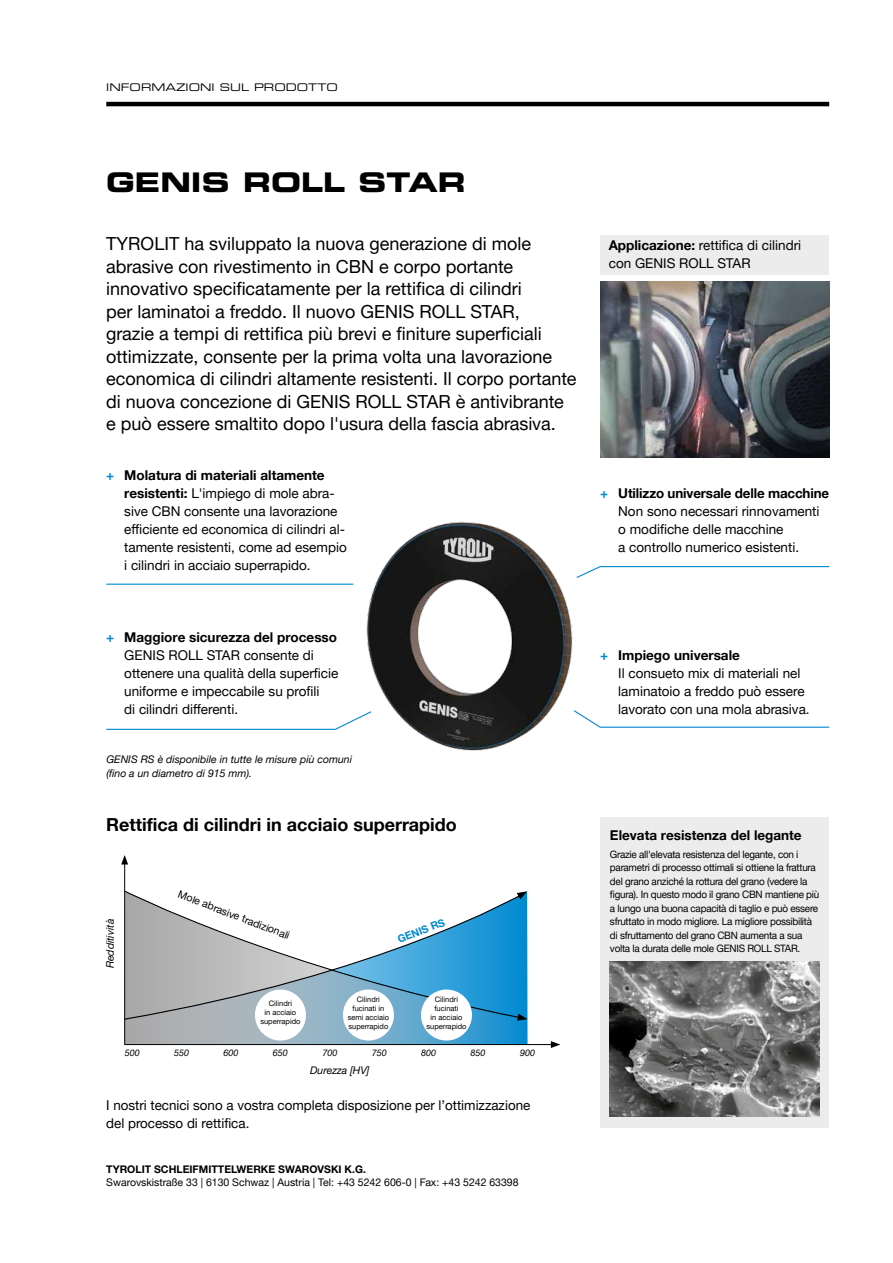
<style>
.page{position:relative;width:893px;height:1263px;background:#fff}
.page>*{position:absolute;margin:0;border:0;box-sizing:border-box;transform-origin:0 0}
.t1{font:27px "Eurostile LT Std Bold Ex 2";color:#000}
.t2{font:18px/22.5px "Helvetica Neue LTW1 G";color:#000}
.t3{font:700 18px "Helvetica Neue LTW1 G";color:#000}
.t4{font:13.5px/18px "Helvetica Neue LTW1 G";color:#000}
.t5{font:700 13.5px "Helvetica Neue LTW1 G";color:#000}
.t6{font:10.5px "Helvetica Neue LTW1 G";color:#000}
.t7{font:italic 10.5px/13.5px "Helvetica Neue LTW1 G";color:#000}
.t8{font:700 10.5px "Helvetica Neue LTW1 G";color:#000}
.t9{font:10.5px "Eurostile LT Std Ex 2";color:#000}
.t10{font:700 10.5px "Helvetica Neue LTW1 G";color:#008ad2}
.t11{font:10.2px/13.5px "Helvetica Neue LTW1 G";letter-spacing:-.025em;color:#000}
.t12{font:italic 9px "Helvetica Neue LTW1 G";color:#000}
.t13{font:7.5px/9px "Helvetica Neue LTW1 G";color:#000;text-align:center}
.s1{font-weight:700;color:#008ad2}
.s2{font-weight:700}
</style>
<div class="page">
<hr style="left:106px;top:102px;width:723px;height:4px;background:#000">
<svg style="left:125px;top:891px;width:403px;height:153px"></svg>
<div style="left:600px;top:817px;width:229px;height:311px;background:#ececec"></div>
<img style="left:366px;top:521px;width:207px;height:230px">
<img style="left:600px;top:281px;width:229px;height:176px">
<hr style="left:106px;top:584px;width:247px;height:1px;background:#008ad2">
<svg style="left:106px;top:710px;width:266px;height:20px"></svg>
<svg style="left:572px;top:709px;width:258px;height:19px"></svg>
<img style="left:610px;top:962px;width:209px;height:155px">
<hr style="left:124px;top:862px;width:1px;height:182px;background:#000">
<svg style="left:121px;top:855px;width:7px;height:9px"></svg>
<hr style="left:124px;top:1044px;width:429px;height:1px;background:#000">
<svg style="left:551px;top:1041px;width:9px;height:7px"></svg>
<svg style="left:124px;top:890px;width:393px;height:4px"></svg>
<svg style="left:517px;top:1013px;width:11px;height:8px"></svg>
<svg style="left:576px;top:566px;width:254px;height:12px"></svg>
<svg style="left:124px;top:894px;width:398px;height:126px"></svg>
<svg style="left:517px;top:891px;width:10px;height:8px"></svg>
<div style="left:343px;top:989px;width:51px;height:51px;background:#fff;border-radius:50%"></div>
<div style="left:421px;top:989px;width:51px;height:51px;background:#fff;border-radius:50%"></div>
<div style="left:255px;top:989px;width:51px;height:51px;background:#fff;border-radius:50%"></div>
<div style="left:600px;top:235px;width:229px;height:40px;background:#ececec"></div>
<p class="t9" style="left:106px;top:80px;width:233px">INFORMAZIONI SUL PRODOTTO</p>
<h1 class="t1" style="left:106px;top:163px;width:361px">GENIS ROLL STAR</h1>
<p class="t2" style="left:106px;top:233px;width:472px">TYROLIT ha sviluppato la nuova generazione di mole abrasive con rivestimento in CBN e corpo portante innovativo specificatamente per la rettifica di cilindri<br>per laminatoi a freddo. Il nuovo GENIS ROLL STAR,<br>grazie a tempi di rettifica più brevi e finiture superficiali ottimizzate, consente per la prima volta una lavorazione economica di cilindri altamente resistenti. Il corpo portante di nuova concezione di GENIS ROLL STAR è antivibrante e può essere smaltito dopo l'usura della fascia abrasiva.</p>
<p class="t4" style="left:124px;top:466px;width:224px;text-indent:-18px"><span class="s1">+</span> <span class="s2">Molatura di materiali altamente resistenti:</span> L'impiego di mole abra&shy;sive CBN consente una lavorazione efficiente ed economica di cilindri al&shy;tamente resistenti, come ad esempio i cilindri in acciaio superrapido.</p>
<p class="t4" style="left:124px;top:628px;width:216px;text-indent:-18px"><span class="s1">+</span> <span class="s2">Maggiore sicurezza del processo<br></span>GENIS ROLL STAR consente di ottenere una qualità della superficie uniforme e impeccabile su profili<br>di cilindri differenti.</p>
<p class="t7" style="left:106px;top:753px;width:247px">GENIS RS è disponibile in tutte le misure più comuni (fino a un diametro di 915 mm).</p>
<h2 class="t3" style="left:106px;top:813px;width:352px">Rettifica di cilindri in acciaio superrapido</h2>
<p class="t7" style="left:103px;top:968px;width:51px;rotate:-90deg">Redditività</p>
<p class="t6" style="left:181px;top:887px;width:120px;rotate:21deg">Mole abrasive tradizionali</p>
<p class="t10" style="left:396px;top:934px;width:51px;rotate:-22deg">GENIS RS</p>
<p class="t13" style="left:260px;top:999px;width:42px">Cilindri<br>in acciaio superrapido</p>
<p class="t13" style="left:348px;top:994px;width:43px">Cilindri fucinati in semi acciaio superrapido</p>
<p class="t13" style="left:426px;top:994px;width:42px">Cilindri fucinati<br>in acciaio superrapido</p>
<p class="t12" style="left:125px;top:1047px;width:17px">500</p>
<p class="t12" style="left:174px;top:1047px;width:17px">550</p>
<p class="t12" style="left:224px;top:1047px;width:17px">600</p>
<p class="t12" style="left:273px;top:1047px;width:17px">650</p>
<p class="t12" style="left:322px;top:1047px;width:17px">700</p>
<p class="t12" style="left:372px;top:1047px;width:17px">750</p>
<p class="t12" style="left:421px;top:1047px;width:17px">800</p>
<p class="t12" style="left:471px;top:1047px;width:17px">850</p>
<p class="t12" style="left:520px;top:1047px;width:17px">900</p>
<p class="t7" style="left:310px;top:1064px;width:61px">Durezza [HV]</p>
<p class="t4" style="left:106px;top:1096px;width:425px">I nostri tecnici sono a vostra completa disposizione per l’ottimizzazione del processo di rettifica.</p>
<p class="t8" style="left:106px;top:1163px;width:261px">TYROLIT SCHLEIFMITTELWERKE SWAROVSKI K.G.</p>
<p class="t6" style="left:106px;top:1176px;width:414px">Swarovskistraße 33 | 6130 Schwaz | Austria | Tel: +43 5242 606-0 | Fax: +43 5242 63398</p>
<p class="t4" style="left:609px;top:236px;width:194px"><span class="s2">Applicazione:</span> rettifica di cilindri con GENIS ROLL STAR</p>
<p class="t4" style="left:618px;top:484px;width:212px;text-indent:-18px"><span class="s1">+</span> <span class="s2">Utilizzo universale delle macchine<br></span>Non sono necessari rinnovamenti o modifiche delle macchine<br>a controllo numerico esistenti.</p>
<p class="t4" style="left:618px;top:646px;width:193px;text-indent:-18px"><span class="s1">+</span> <span class="s2">Impiego universale<br></span>Il consueto mix di materiali nel laminatoio a freddo può essere lavorato con una mola abrasiva.</p>
<p class="t5" style="left:610px;top:827px;width:193px">Elevata resistenza del legante</p>
<p class="t11" style="left:610px;top:847px;width:211px">Grazie all'elevata resistenza del legante, con i parametri di processo ottimali si ottiene la frattura del grano anziché la rottura del grano (vedere la figura). In questo modo il grano CBN mantiene più a lungo una buona capacità di taglio e può essere sfruttato in modo migliore. La migliore possibilità di sfruttamento del grano CBN aumenta a sua volta la durata delle mole GENIS ROLL STAR.</p>
</div>
